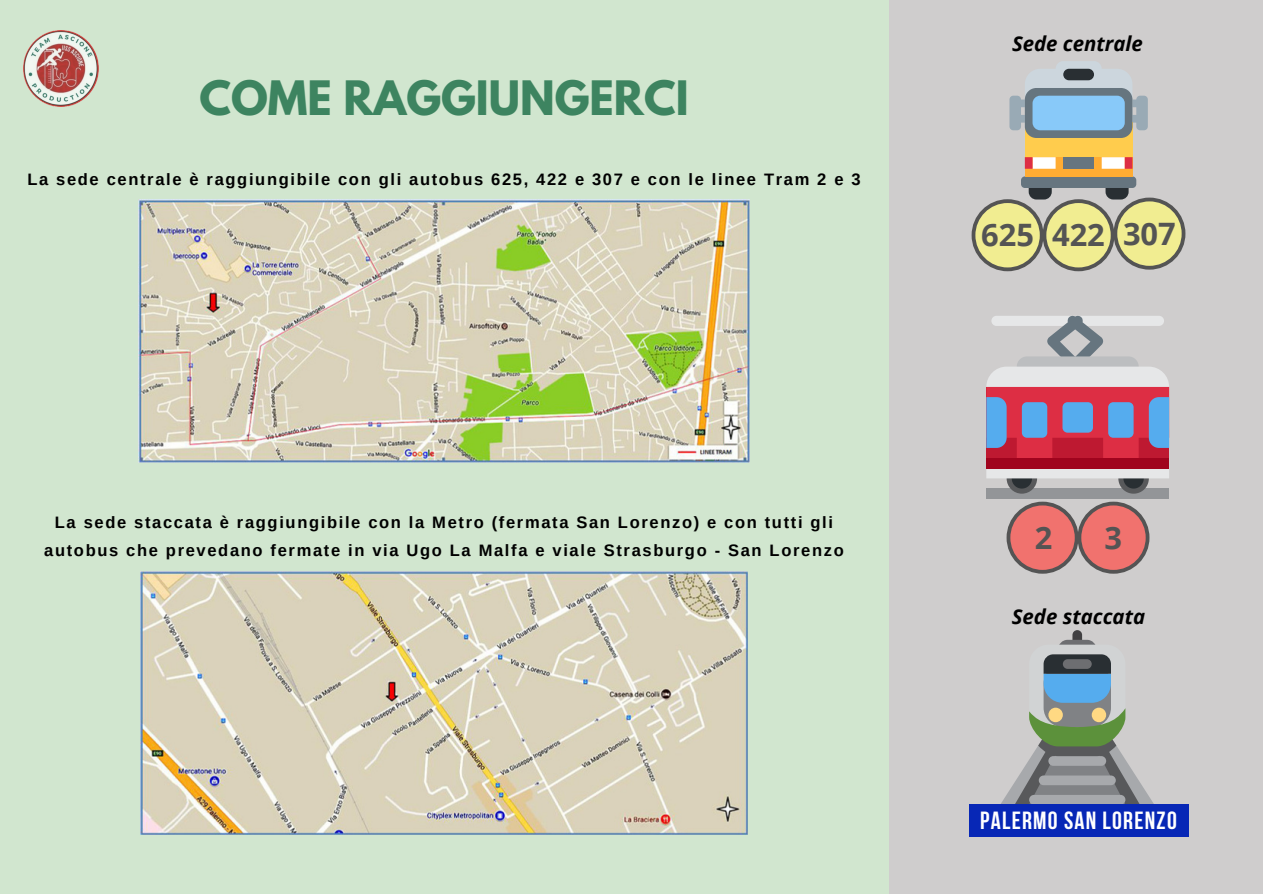
<style>
.page{position:relative;width:1263px;height:894px;background:#fff}
.page>*{position:absolute;margin:0;border:0;box-sizing:border-box;transform-origin:0 0}
.t1{font:700 42px "League Spartan";color:#3d8460}
.t2{font:700 30.9px "Open Sans";color:#545454}
.t3{font:700 24.75px "Bebas Neue";letter-spacing:.05em;color:#fff}
.t4{font:italic 700 20.4px "Open Sans";color:#000}
.t5{font:700 16.5px/28px "Arimo";letter-spacing:.1em;color:#000;text-align:center}
</style>
<div class="page">
<div style="left:0;top:0;width:1263px;height:893px;background:#cfcdcd"></div>
<div style="left:0;top:0;width:888px;height:893px;background:#d1e6cf"></div>
<img style="left:139px;top:199px;width:610px;height:263px">
<img style="left:141px;top:571px;width:606px;height:262px">
<div style="left:1072px;top:630px;width:10px;height:14px;background:#414042;border-radius:5px"></div>
<div style="left:1058px;top:639px;width:38px;height:20px;background:#6d6e71;border-radius:10px"></div>
<svg style="left:1001px;top:644px;width:152px;height:159px"></svg>
<div style="left:1063px;top:659px;width:29px;height:9px;background:#6d6e71;border-radius:5px"></div>
<div style="left:986px;top:488px;width:183px;height:10px;background:#939598"></div>
<svg style="left:986px;top:315px;width:183px;height:178px"></svg>
<div style="left:986px;top:458px;width:183px;height:10px;background:#a0041e"></div>
<div style="left:1056px;top:61px;width:46px;height:15px;background:#ccd6dd;border-radius:8px"></div>
<svg style="left:972px;top:69px;width:213px;height:202px"></svg>
<svg style="left:1006px;top:501px;width:143px;height:72px"></svg>
<div style="left:969px;top:803px;width:219px;height:33px;background:#0727b6"></div>
<img style="left:23px;top:31px;width:76px;height:75px">
<p class="t1" style="left:199px;top:77px;width:491px">COME RAGGIUNGERCI</p>
<p class="t5" style="left:27px;top:165px;width:835px">La sede centrale è raggiungibile con gli autobus 625, 422 e 307 e con le linee Tram 2 e 3</p>
<p class="t5" style="left:44px;top:508px;width:801px">La sede staccata è raggiungibile con la Metro (fermata San Lorenzo) e con tutti gli autobus che prevedano fermate in via Ugo La Malfa e viale Strasburgo - San Lorenzo</p>
<p class="t4" style="left:1012px;top:29px;width:132px">Sede centrale</p>
<p class="t2" style="left:981px;top:213px;width:54px">625</p>
<p class="t2" style="left:1052px;top:213px;width:54px">422</p>
<p class="t2" style="left:1123px;top:212px;width:54px">307</p>
<p class="t2" style="left:1035px;top:515px;width:19px">2</p>
<p class="t2" style="left:1105px;top:515px;width:19px">3</p>
<p class="t4" style="left:1012px;top:602px;width:135px">Sede staccata</p>
<p class="t3" style="left:980px;top:809px;width:198px">PALERMO SAN LORENZO</p>
</div>
